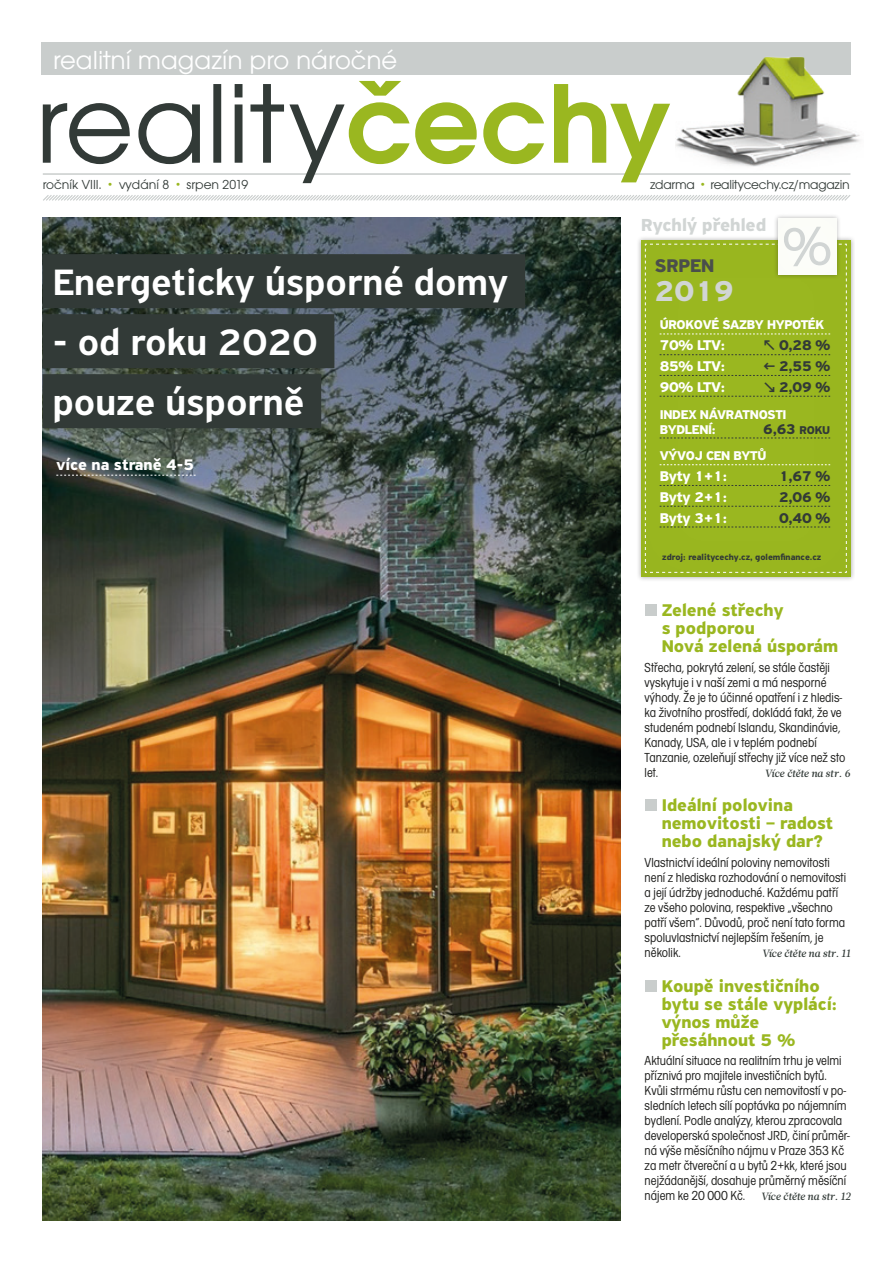
<style>
.page{position:relative;width:893px;height:1263px;background:#fff}
.page>*{position:absolute;margin:0;border:0;box-sizing:border-box;transform-origin:0 0}
.t1{font:500 39px/60px "PF Highway Sans Pro";color:#fff}
.t2{font:700 30.45px "PF Highway Sans Pro";color:#d1d5d4}
.t3{font:27px "Avant Gar Got Itc TOT Boo";color:#fff}
.t4{font:700 19.5px "PF Highway Sans Pro";color:#4a4e4b}
.t5{font:700 18.45px "PF Highway Sans Pro";color:#d1d5d4}
.t6{font:700 18px/18px "PF Highway Sans Pro";color:#9ab720}
.t7{font:700 16.35px "PF Highway Sans Pro";color:#fff}
.t8{font:700 15px "PF Highway Sans Pro";letter-spacing:-.02em;color:#fff}
.t9{font:700 15px "PF Highway Sans Pro";letter-spacing:-.02em;color:#323a37}
.t10{font:13.5px/15px "Avant Gar Got Itc TOT Boo Con";color:#1d1d1b}
.t11{font:700 13.5px/15px "PF Highway Sans Pro";letter-spacing:-.02em;color:#fff}
.t12{font:13.5px "Avant Gar Got Itc TOT Boo";letter-spacing:-.02em;color:#323a37}
.t13{font:13.5px "Avant Gar Got Itc TOT Boo";color:#323a37}
.t14{font:italic 500 10.5px "Glosa Text";color:#323a37}
.t15{font:700 9px "PF Highway Sans Pro";color:#323a37}
.s1{font-family:"Galette";font-weight:500;color:#9ab720}
.s2{font-size:12px}
.s3{font-family:"Avant Gar Got Itc TOT Boo Con";font-weight:400;font-style:normal;font-size:13.5px;color:#1d1d1b}
</style>
<div class="page">
<div style="left:645px;top:604px;width:12px;height:12px;background:#c9cdcc"></div>
<div style="left:645px;top:799px;width:12px;height:12px;background:#c9cdcc"></div>
<div style="left:645px;top:979px;width:12px;height:12px;background:#c9cdcc"></div>
<svg style="left:43px;top:195px;width:808px;height:6px"></svg>
<hr style="left:43px;top:173px;width:807px;height:2px;background:#c9cdcc">
<div style="left:41px;top:43px;width:809px;height:32px;background:#c9cdcc"></div>
<img style="left:675px;top:43px;width:185px;height:124px">
<svg style="left:43px;top:81px;width:627px;height:102px"></svg>
<div style="left:637px;top:235px;width:218px;height:347px;background:#efefef"></div>
<div style="left:640px;top:239px;width:212px;height:339px;background:#9ab720"></div>
<div style="left:773px;top:214px;width:68px;height:65px;background:#1d1d1b;opacity:.35"></div>
<div style="left:778px;top:216px;width:61px;height:60px;background:#9ab720;opacity:.05"></div>
<svg style="left:645px;top:227px;width:202px;height:346px"></svg>
<img style="left:43px;top:218px;width:578px;height:1002px">
<div style="left:43px;top:254px;width:482px;height:54px;background:#323a37"></div>
<div style="left:43px;top:314px;width:291px;height:54px;background:#323a37"></div>
<div style="left:43px;top:374px;width:278px;height:54px;background:#323a37"></div>
<svg style="left:56px;top:475px;width:140px;height:1px"></svg>
<h3 class="t3" style="left:53px;top:44px;width:346px">realitní magazín pro náročné</h3>
<p class="t13" style="left:43px;top:177px;width:207px">ročník VIII. <span class="s1">•</span> vydání 8 <span class="s1">•</span> srpen 2019</p>
<p class="t12" style="left:650px;top:177px;width:201px">zdarma <span class="s1">•</span> realitycechy.cz/magazin</p>
<h1 class="t1" style="left:53px;top:253px;width:457px">Energeticky úsporné domy</h1>
<h1 class="t1" style="left:53px;top:313px;width:266px">- od roku 2020 pouze úsporně</h1>
<p class="t7" style="left:56px;top:455px;width:139px">více na straně 4-5</p>
<h3 class="t5" style="left:641px;top:215px;width:126px">Rychlý přehled</h3>
<h3 class="t4" style="left:655px;top:254px;width:61px">SRPEN</h3>
<h2 class="t2" style="left:655px;top:273px;width:81px">2019</h2>
<p class="t11" style="left:660px;top:318px;width:166px">ÚROKOVÉ SAZBY HYPOTÉK</p>
<p class="t8" style="left:660px;top:336px;width:67px">70% LTV:</p>
<p class="t9" style="left:763px;top:336px;width:69px">↖ 0,28 %</p>
<p class="t8" style="left:660px;top:357px;width:67px">85% LTV:</p>
<p class="t9" style="left:763px;top:357px;width:69px">← 2,55 %</p>
<p class="t8" style="left:660px;top:378px;width:67px">90% LTV:</p>
<p class="t9" style="left:763px;top:378px;width:69px">↘ 2,09 %</p>
<p class="t11" style="left:660px;top:407px;width:128px">INDEX NÁVRATNOSTI<br>BYDLENÍ:</p>
<p class="t9" style="left:763px;top:420px;width:68px">6,63 <span class="s2">ROKU</span></p>
<p class="t11" style="left:660px;top:449px;width:108px">VÝVOJ CEN BYTŮ</p>
<p class="t8" style="left:660px;top:467px;width:69px">Byty 1+1:</p>
<p class="t9" style="left:779px;top:467px;width:53px">1,67 %</p>
<p class="t8" style="left:660px;top:488px;width:69px">Byty 2+1:</p>
<p class="t9" style="left:779px;top:488px;width:53px">2,06 %</p>
<p class="t8" style="left:660px;top:509px;width:69px">Byty 3+1:</p>
<p class="t9" style="left:779px;top:509px;width:53px">0,40 %</p>
<p class="t15" style="left:662px;top:551px;width:161px">zdroj: realitycechy.cz, golemfinance.cz</p>
<h3 class="t6" style="left:662px;top:602px;width:178px">Zelené střechy<br>s podporou<br>Nová zelená úsporám</h3>
<p class="t10" style="left:645px;top:660px;width:202px">Střecha, pokrytá zelení, se stále častěji vyskytuje i v naší zemi a má nesporné výhody. Že je to účinné opatření i z hledis&shy;ka životního prostředí, dokládá fakt, že ve studeném podnebí Islandu, Skandinávie, Kanady, USA, ale i v teplém podnebí Tanzanie, ozeleňují střechy již více než sto let.</p>
<p class="t14" style="left:765px;top:766px;width:87px">Více čtěte na str. 6</p>
<h3 class="t6" style="left:662px;top:797px;width:173px">Ideální polovina nemovitosti – radost nebo danajský dar?</h3>
<p class="t10" style="left:645px;top:855px;width:203px">Vlastnictví ideální poloviny nemovitosti není z hlediska rozhodování o nemovitosti a její údržby jednoduché. Každému patří ze všeho polovina, respektive „všechno patří všem“. Důvodů, proč není tato forma spoluvlastnictví nejlepším řešením, je několik.</p>
<p class="t14" style="left:762px;top:946px;width:90px">Více čtěte na str. 11</p>
<h3 class="t6" style="left:662px;top:977px;width:177px">Koupě investičního bytu se stále vyplácí: výnos může přesáhnout 5 %</h3>
<p class="t10" style="left:645px;top:1053px;width:207px">Aktuální situace na realitním trhu je velmi příznivá pro majitele investičních bytů.<br>Kvůli strmému růstu cen nemovitostí v po&shy;sledních letech sílí poptávka po nájemním bydlení. Podle analýzy, kterou zpracovala developerská společnost JRD, činí průměr&shy;ná výše měsíčního nájmu v Praze 353 Kč za metr čtvereční a u bytů 2+kk, které jsou nejžádanější, dosahuje průměrný měsíční</p>
<p class="t14" style="left:645px;top:1189px;width:207px"><span class="s3">nájem ke 20 000 Kč.</span> Více čtěte na str. 12</p>
</div>
